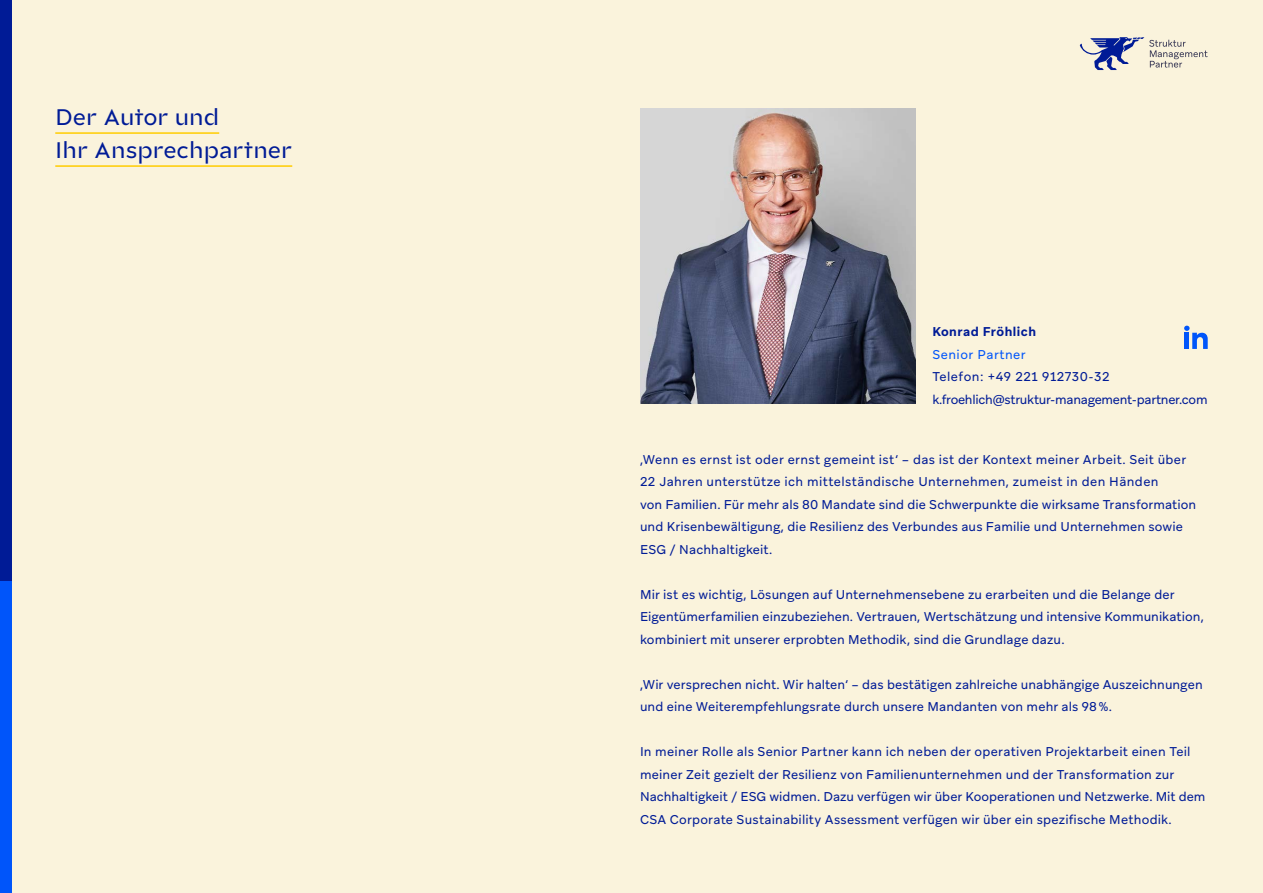
<style>
.page{position:relative;width:1263px;height:893px;background:#faf3dc}
.page>*{position:absolute;margin:0;border:0;box-sizing:border-box;transform-origin:0 0}
.t1{font:22.5px/33px "Glance Sans";color:#001b96}
.t2{font:12.75px/22.5px "Aribau Grotesk";letter-spacing:.01em;color:#001b96}
.t3{font:12.75px/22.5px "Aribau Grotesk";letter-spacing:-.02em;color:#001b96}
.t4{font:700 12.75px "Aribau Grotesk";letter-spacing:.04em;color:#001b96}
.t5{font:12.75px "Aribau Grotesk";letter-spacing:.04em;color:#0055fa}
</style>
<div class="page">
<img style="left:640px;top:108px;width:275px;height:296px">
<div style="left:0;top:699px;width:12px;height:194px;background:#0055fa"></div>
<div style="left:0;top:506px;width:12px;height:193px;background:#0055fa"></div>
<div style="left:0;top:387px;width:12px;height:193px;background:#001b96"></div>
<div style="left:0;top:193px;width:12px;height:194px;background:#001b96"></div>
<div style="left:0;top:0;width:12px;height:193px;background:#001b96"></div>
<hr style="left:55px;top:132px;width:164px;height:2px;background:#fc0">
<hr style="left:55px;top:165px;width:237px;height:2px;background:#fc0">
<svg style="left:1184px;top:326px;width:24px;height:23px"></svg>
<svg style="left:1080px;top:37px;width:128px;height:33px"></svg>
<h1 class="t1" style="left:55px;top:101px;width:238px">Der Autor und<br>Ihr Ansprechpartner</h1>
<p class="t4" style="left:932px;top:324px;width:105px">Konrad Fröhlich</p>
<p class="t5" style="left:932px;top:346px;width:95px">Senior Partner</p>
<p class="t3" style="left:932px;top:365px;width:277px">Telefon: +49 221 912730-32 k.froehlich@struktur-management-partner.com</p>
<p class="t2" style="left:640px;top:448px;width:558px">,Wenn es ernst ist oder ernst gemeint ist‘ – das ist der Kontext meiner Arbeit. Seit über 22 Jahren unterstütze ich mittelständische Unternehmen, zumeist in den Händen<br>von Familien. Für mehr als 80 Mandate sind die Schwerpunkte die wirksame Transformation und Krisenbewältigung, die Resilienz des Verbundes aus Familie und Unternehmen sowie ESG / Nachhaltigkeit.</p>
<p class="t2" style="left:640px;top:583px;width:565px">Mir ist es wichtig, Lösungen auf Unternehmensebene zu erarbeiten und die Belange der<br>Eigentümerfamilien einzubeziehen. Vertrauen, Wertschätzung und intensive Kommunikation, kombiniert mit unserer erprobten Methodik, sind die Grundlage dazu.</p>
<p class="t2" style="left:640px;top:673px;width:564px">,Wir versprechen nicht. Wir halten‘ – das bestätigen zahlreiche unabhängige Auszeichnungen und eine Weiterempfehlungsrate durch unsere Mandanten von mehr als 98%.</p>
<p class="t2" style="left:640px;top:740px;width:567px">In meiner Rolle als Senior Partner kann ich neben der operativen Projektarbeit einen Teil meiner Zeit gezielt der Resilienz von Familienunternehmen und der Transformation zur Nachhaltigkeit / ESG widmen. Dazu verfügen wir über Kooperationen und Netzwerke. Mit dem CSA Corporate Sustainability Assessment verfügen wir über ein spezifische Methodik.</p>
</div>
